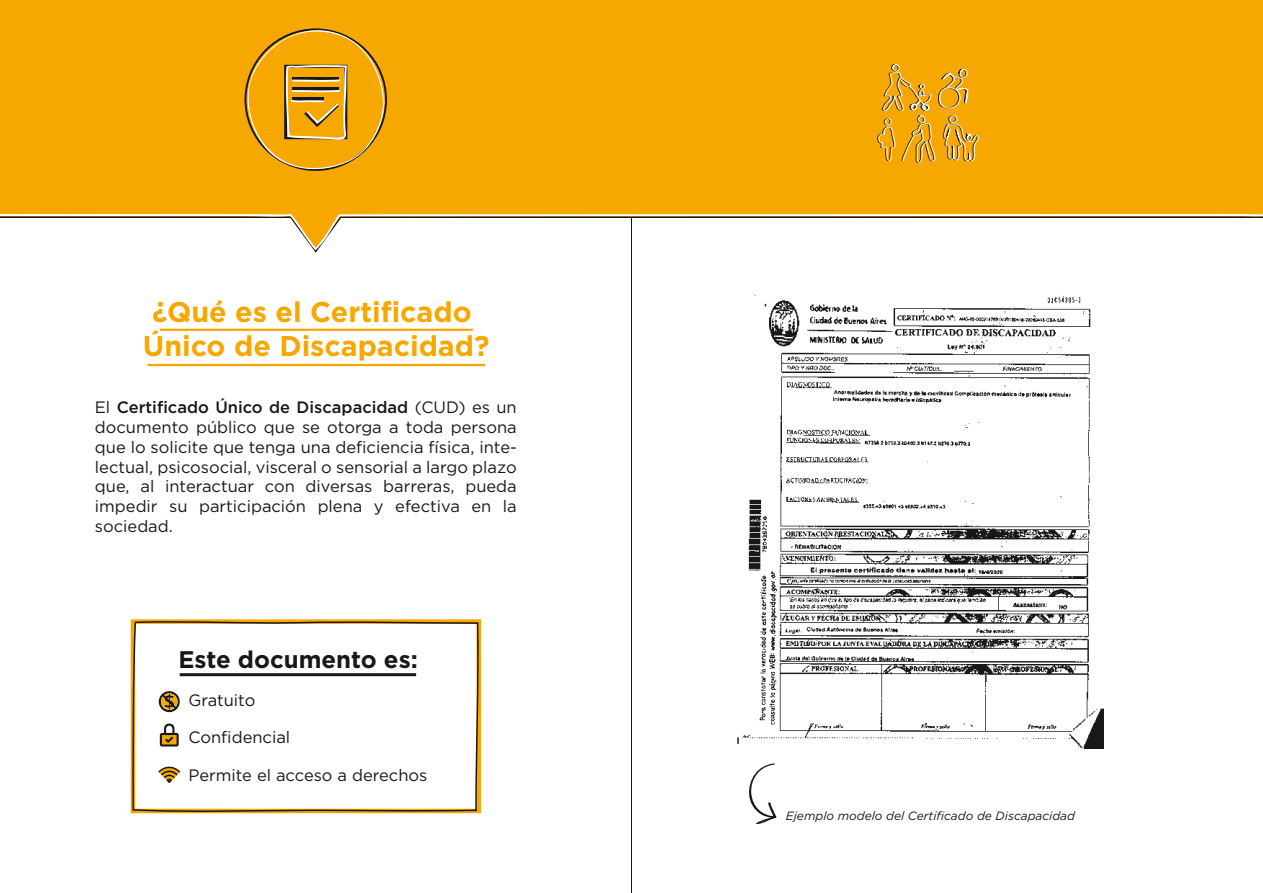
<style>
.page{position:relative;width:1263px;height:893px;background:#fff}
.page>*{position:absolute;margin:0;border:0;box-sizing:border-box;transform-origin:0 0}
.t1{font:700 28.5px/34.2px "Gotham";color:#f7a800;text-align:center}
.t2{font:700 24px "Gotham";color:#1a171c}
.t3{font:16.5px/19.8px "Gotham";color:#1a171c;text-align:justify}
.t4{font:italic 12px "Gotham";color:#1a171c}
.s1{font-weight:500}
</style>
<div class="page">
<div style="left:0;top:0;width:1263px;height:254px;background:#f7a800"></div>
<svg style="left:241px;top:22px;width:144px;height:152px;background:#e7a211"></svg>
<svg style="left:0;top:213px;width:1263px;height:38px"></svg>
<hr style="left:160px;top:329px;width:313px;height:2px;background:#f7a800">
<hr style="left:147px;top:364px;width:338px;height:2px;background:#f7a800">
<svg style="left:132px;top:621px;width:347px;height:192px"></svg>
<hr style="left:180px;top:673px;width:236px;height:3px;background:#1a171c">
<svg style="left:749px;top:763px;width:28px;height:61px"></svg>
<svg style="left:877px;top:63px;width:103px;height:100px;background:#e7a518"></svg>
<img style="left:737px;top:295px;width:366px;height:454px">
<div style="left:853px;top:356px;width:80px;height:7px;background:#fff"></div>
<div style="left:835px;top:366px;width:58px;height:7px;background:#fff"></div>
<hr style="left:1048px;top:369px;width:26px;height:4px;background:#fff">
<hr style="left:987px;top:348px;width:24px;height:3px;background:#fff">
<div style="left:1017px;top:626px;width:25px;height:6px;background:#fff"></div>
<div style="left:873px;top:477px;width:204px;height:9px;background:#fff"></div>
<div style="left:873px;top:458px;width:54px;height:9px;background:#fff"></div>
<div style="left:988px;top:676px;width:71px;height:47px;background:#fff"></div>
<div style="left:884px;top:676px;width:98px;height:47px;background:#fff"></div>
<div style="left:786px;top:676px;width:85px;height:47px;background:#fff"></div>
<h1 class="t1" style="left:143px;top:295px;width:348px">¿Qué es el Certificado<br>Único de Discapacidad?</h1>
<p class="t3" style="left:95px;top:397px;width:423px">El <span class="s1">Certificado Único de Discapacidad</span> (CUD) es un documento público que se otorga a toda persona que lo solicite que tenga una deficiencia física, inte&shy;lectual, psicosocial, visceral o sensorial a largo plazo que, al interactuar con diversas barreras, pueda impedir su participación plena y efectiva en la sociedad.</p>
<h2 class="t2" style="left:179px;top:644px;width:241px">Este documento es:</h2>
<p class="t3" style="left:188px;top:689px;width:68px">Gratuito</p>
<p class="t3" style="left:188px;top:727px;width:103px">Confidencial</p>
<p class="t3" style="left:188px;top:764px;width:240px">Permite el acceso a derechos</p>
<p class="t4" style="left:786px;top:808px;width:291px">Ejemplo modelo del Certificado de Discapacidad</p>
</div>
